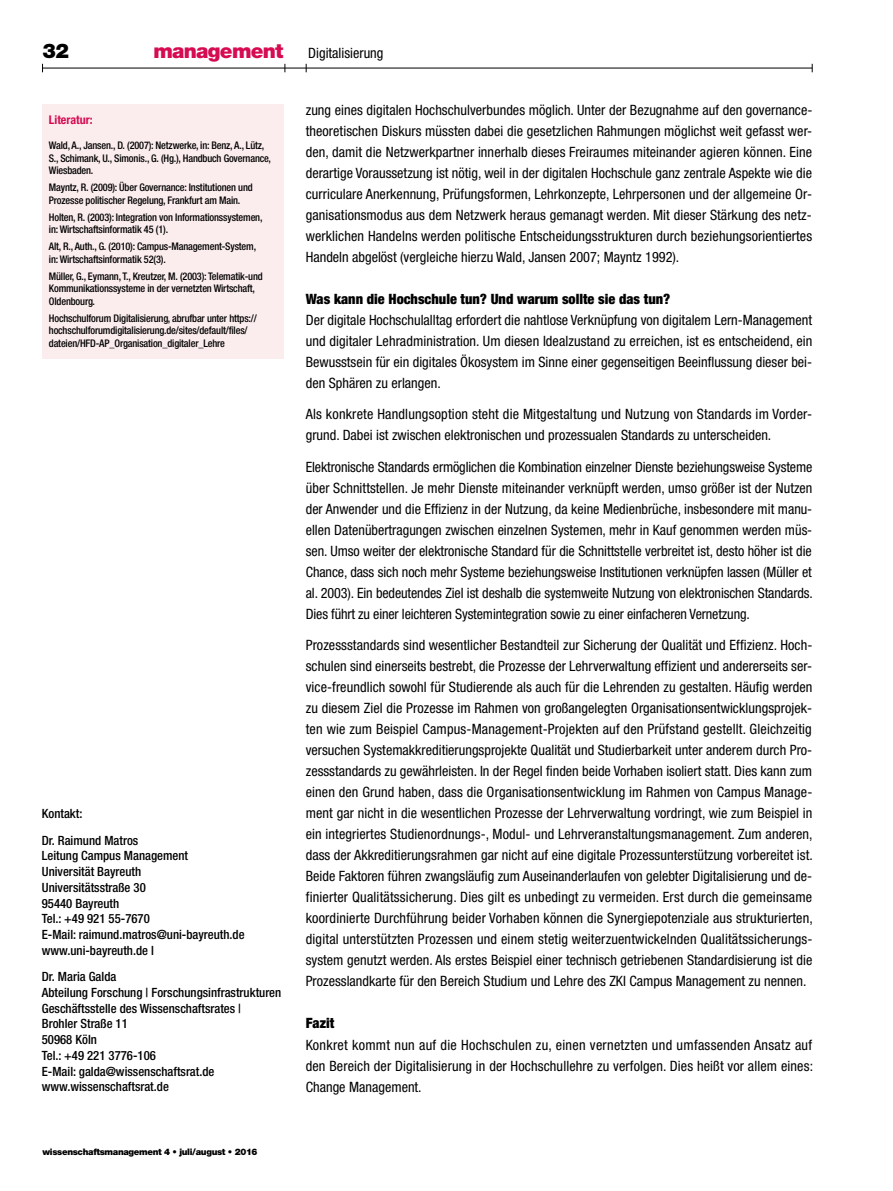
<style>
.page{position:relative;width:893px;height:1191px;background:#fff}
.page>*{position:absolute;margin:0;border:0;box-sizing:border-box;transform-origin:0 0}
.t1{font:900 20.25px "Helvetica Neue";color:#000}
.t2{font:condensed 14.25px/21px "Helvetica Neue";color:#000;text-align:justify}
.t3{font:900 condensed 14.25px "Helvetica Neue";color:#000}
.t4{font:500 condensed 12.75px/15.8px "Helvetica Neue";color:#000}
.t5{font:700 condensed 12px "Helvetica Neue";color:#d60b52}
.t6{font:500 condensed 10.5px/12.6px "Helvetica Neue";letter-spacing:-.015em;color:#000}
.t7{font:900 9px "Helvetica Neue";letter-spacing:-.035em;color:#000}
.s1{font-weight:900;font-stretch:normal;font-size:20.25px;color:#d60b52}
</style>
<div class="page">
<hr style="left:43px;top:68px;width:769px;height:1px;background:#000">
<div style="left:43px;top:104px;width:241px;height:254px;background:#fbeced"></div>
<h1 class="t1" style="left:43px;top:39px;width:28px">32</h1>
<p class="t2" style="left:153px;top:42px;width:232px"><span class="s1">management</span> Digitalisierung</p>
<p class="t5" style="left:49px;top:112px;width:45px">Literatur:</p>
<p class="t6" style="left:49px;top:139px;width:224px">Wald, A., Jansen., D. (2007): Netzwerke, in: Benz, A., Lütz,<br>S., Schimank, U., Simonis., G. (Hg.), Handbuch Governance,<br>Wiesbaden.</p>
<p class="t6" style="left:49px;top:181px;width:205px">Mayntz, R. (2009): Über Governance: Institutionen und<br>Prozesse politischer Regelung, Frankfurt am Main.</p>
<p class="t6" style="left:49px;top:210px;width:215px">Holten, R. (2003): Integration von Informationssystemen, in: Wirtschaftsinformatik 45 (1).</p>
<p class="t6" style="left:49px;top:240px;width:209px">Alt, R., Auth., G. (2010): Campus-Management-System, in: Wirtschaftsinformatik 52(3).</p>
<p class="t6" style="left:49px;top:269px;width:215px">Müller, G., Eymann, T., Kreutzer, M. (2003): Telematik-und<br>Kommunikationssysteme in der vernetzten Wirtschaft,<br>Oldenbourg.</p>
<p class="t6" style="left:49px;top:311px;width:209px">Hochschulforum Digitalisierung, abrufbar unter https:// hochschulforumdigitalisierung.de/sites/default/files/ dateien/HFD-AP_Organisation_digitaler_Lehre</p>
<p class="t4" style="left:42px;top:800px;width:98px;line-height:26.2px">Kontakt:<br>Dr. Raimund Matros</p>
<p class="t4" style="left:42px;top:847px;width:204px">Leitung Campus Management<br>Universität Bayreuth<br>Universitätsstraße 30<br>95440 Bayreuth<br>Tel.: +49 921 55-7670<br>E-Mail: raimund.matros@uni-bayreuth.de www.uni-bayreuth.de l</p>
<p class="t4" style="left:42px;top:968px;width:241px">Dr. Maria Galda<br>Abteilung Forschung | Forschungsinfrastrukturen<br>Geschäftsstelle des Wissenschaftsrates |<br>Brohler Straße 11<br>50968 Köln<br>Tel.: +49 221 3776-106<br>E-Mail: galda@wissenschaftsrat.de www.wissenschaftsrat.de</p>
<p class="t7" style="left:43px;top:1146px;width:217px">wissenschaftsmanagement 4 • juli/august • 2016</p>
<p class="t2" style="left:306px;top:99px;width:508px">zung eines digitalen Hochschulverbundes möglich. Unter der Bezugnahme auf den governance&shy;theoretischen Diskurs müssten dabei die gesetzlichen Rahmungen möglichst weit gefasst wer&shy;den, damit die Netzwerkpartner innerhalb dieses Freiraumes miteinander agieren können. Eine derartige Voraussetzung ist nötig, weil in der digitalen Hochschule ganz zentrale Aspekte wie die curriculare Anerkennung, Prüfungsformen, Lehrkonzepte, Lehrpersonen und der allgemeine Or&shy;ganisationsmodus aus dem Netzwerk heraus gemanagt werden. Mit dieser Stärkung des netz&shy;werklichen Handelns werden politische Entscheidungsstrukturen durch beziehungsorientiertes Handeln abgelöst (vergleiche hierzu Wald, Jansen 2007; Mayntz 1992).</p>
<p class="t3" style="left:306px;top:290px;width:366px">Was kann die Hochschule tun? Und warum sollte sie das tun?</p>
<p class="t2" style="left:306px;top:309px;width:508px">Der digitale Hochschulalltag erfordert die nahtlose Verknüpfung von digitalem Lern-Management und digitaler Lehradministration. Um diesen Idealzustand zu erreichen, ist es entscheidend, ein Bewusstsein für ein digitales Ökosystem im Sinne einer gegenseitigen Beeinflussung dieser bei&shy;den Sphären zu erlangen.</p>
<p class="t2" style="left:306px;top:403px;width:508px">Als konkrete Handlungsoption steht die Mitgestaltung und Nutzung von Standards im Vorder&shy;grund. Dabei ist zwischen elektronischen und prozessualen Standards zu unterscheiden.</p>
<p class="t2" style="left:306px;top:456px;width:509px">Elektronische Standards ermöglichen die Kombination einzelner Dienste beziehungsweise Systeme über Schnittstellen. Je mehr Dienste miteinander verknüpft werden, umso größer ist der Nutzen der Anwender und die Effizienz in der Nutzung, da keine Medienbrüche, insbesondere mit manu&shy;ellen Datenübertragungen zwischen einzelnen Systemen, mehr in Kauf genommen werden müs&shy;sen. Umso weiter der elektronische Standard für die Schnittstelle verbreitet ist, desto höher ist die Chance, dass sich noch mehr Systeme beziehungsweise Institutionen verknüpfen lassen (Müller et al. 2003). Ein bedeutendes Ziel ist deshalb die systemweite Nutzung von elektronischen Standards.<br>Dies führt zu einer leichteren Systemintegration sowie zu einer einfacheren Vernetzung.</p>
<p class="t2" style="left:306px;top:634px;width:509px">Prozessstandards sind wesentlicher Bestandteil zur Sicherung der Qualität und Effizienz. Hoch&shy;schulen sind einerseits bestrebt, die Prozesse der Lehrverwaltung effizient und andererseits ser&shy;vice-freundlich sowohl für Studierende als auch für die Lehrenden zu gestalten. Häufig werden zu diesem Ziel die Prozesse im Rahmen von großangelegten Organisationsentwicklungsprojek&shy;ten wie zum Beispiel Campus-Management-Projekten auf den Prüfstand gestellt. Gleichzeitig versuchen Systemakkreditierungsprojekte Qualität und Studierbarkeit unter anderem durch Pro&shy;zessstandards zu gewährleisten. In der Regel finden beide Vorhaben isoliert statt. Dies kann zum einen den Grund haben, dass die Organisationsentwicklung im Rahmen von Campus Manage&shy;ment gar nicht in die wesentlichen Prozesse der Lehrverwaltung vordringt, wie zum Beispiel in ein integriertes Studienordnungs-, Modul- und Lehrveranstaltungsmanagement. Zum anderen, dass der Akkreditierungsrahmen gar nicht auf eine digitale Prozessunterstützung vorbereitet ist.<br>Beide Faktoren führen zwangsläufig zum Auseinanderlaufen von gelebter Digitalisierung und de&shy;finierter Qualitätssicherung. Dies gilt es unbedingt zu vermeiden. Erst durch die gemeinsame koordinierte Durchführung beider Vorhaben können die Synergiepotenziale aus strukturierten, digital unterstützten Prozessen und einem stetig weiterzuentwickelnden Qualitätssicherungs&shy;system genutzt werden. Als erstes Beispiel einer technisch getriebenen Standardisierung ist die Prozesslandkarte für den Bereich Studium und Lehre des ZKI Campus Management zu nennen.</p>
<p class="t3" style="left:306px;top:1014px;width:30px">Fazit</p>
<p class="t2" style="left:306px;top:1033px;width:509px">Konkret kommt nun auf die Hochschulen zu, einen vernetzten und umfassenden Ansatz auf den Bereich der Digitalisierung in der Hochschullehre zu verfolgen. Dies heißt vor allem eines:<br>Change Management.</p>
</div>
